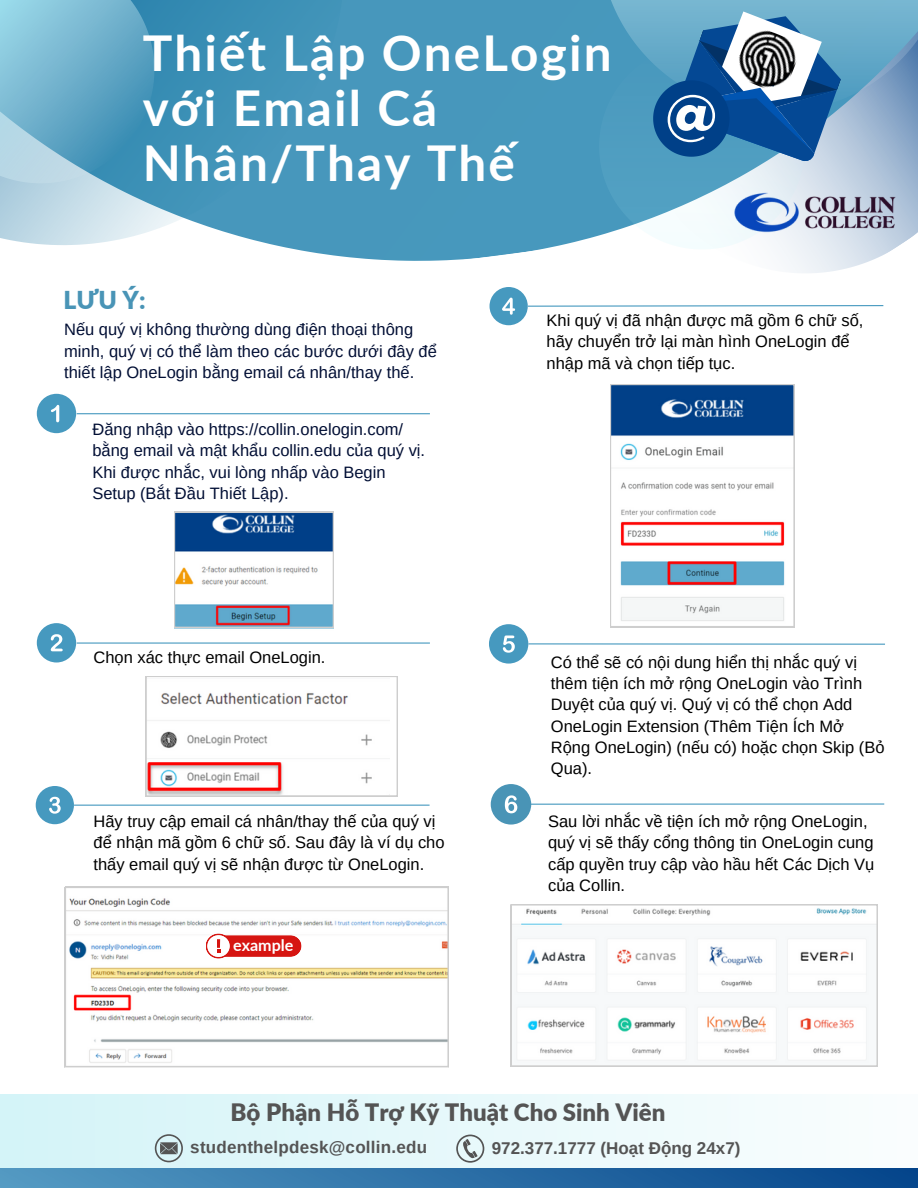
<style>
.page{position:relative;width:918px;height:1188px;background:#fff}
.page>*{position:absolute;margin:0;border:0;box-sizing:border-box;transform-origin:0 0}
.t1{font:700 49.5px/55.2px "Lato";letter-spacing:.045em;color:#fff}
.t2{font:900 24.6px "Lato";color:#4994b6}
.t3{font:900 24px "Lato";color:#545454}
.t4{font:700 16.95px "Arimo";letter-spacing:.015em;color:#545454}
.t5{font:16.5px/21.3px "Arimo";color:#000}
.t6{font:16.5px/21.3px "Arimo";color:#000e34}
.t7{font:700 16.05px "Lato";color:#fff}
</style>
<div class="page">
<svg style="left:457px;top:0;width:436px;height:326px;fill:#4798bd"></svg>
<svg style="left:0;top:0;width:457px;height:261px;background:#5aa1c2"></svg>
<svg style="left:0;top:0;width:201px;height:230px;background:#71b0cb"></svg>
<div style="left:0;top:1094px;width:918px;height:94px;background:linear-gradient(to right,#d3f3f7,#fafdfe)"></div>
<div style="left:0;top:1168px;width:918px;height:20px;background:linear-gradient(to right,#549ac3,#04458b)"></div>
<div style="left:36px;top:786px;width:38px;height:38px;background:#4699bf;border-radius:50%"></div>
<svg style="left:49px;top:797px;width:12px;height:17px"></svg>
<div style="left:490px;top:287px;width:38px;height:38px;background:#4699bf;border-radius:50%"></div>
<svg style="left:502px;top:298px;width:13px;height:17px"></svg>
<div style="left:489px;top:624px;width:39px;height:40px;background:#4699bf;border-radius:50%"></div>
<svg style="left:503px;top:635px;width:12px;height:18px"></svg>
<div style="left:491px;top:784px;width:40px;height:41px;background:#4994b6;border-radius:50%"></div>
<svg style="left:505px;top:795px;width:12px;height:18px"></svg>
<div style="left:37px;top:394px;width:39px;height:39px;background:#4699bf;border-radius:50%"></div>
<svg style="left:51px;top:405px;width:8px;height:17px"></svg>
<hr style="left:77px;top:413px;width:353px;height:1px;background:#4699bf">
<svg style="left:527px;top:304px;width:357px;height:3px"></svg>
<hr style="left:528px;top:643px;width:357px;height:2px;background:#4699bf">
<hr style="left:531px;top:803px;width:353px;height:2px;background:#4699bf">
<hr style="left:77px;top:642px;width:353px;height:2px;background:#4699bf">
<hr style="left:74px;top:805px;width:356px;height:1px;background:#4699bf">
<svg style="left:511px;top:904px;width:367px;height:162px"></svg>
<svg style="left:174px;top:512px;width:160px;height:116px"></svg>
<svg style="left:155px;top:1134px;width:28px;height:28px"></svg>
<svg style="left:456px;top:1135px;width:28px;height:28px"></svg>
<div style="left:37px;top:623px;width:39px;height:40px;background:#4699bf;border-radius:50%"></div>
<svg style="left:51px;top:634px;width:12px;height:17px"></svg>
<svg style="left:599px;top:0;width:319px;height:249px;background:#79a6c5"></svg>
<svg style="left:146px;top:676px;width:252px;height:120px"></svg>
<svg style="left:65px;top:887px;width:384px;height:180px"></svg>
<hr style="left:218px;top:935px;width:75px;height:1px;background:#d61511">
<svg style="left:206px;top:933px;width:25px;height:26px"></svg>
<svg style="left:610px;top:384px;width:185px;height:243px"></svg>
<h1 class="t1" style="left:143px;top:24px;width:471px">Thiết Lập OneLogin với Email Cá<br>Nhân/Thay Thế</h1>
<h2 class="t2" style="left:63px;top:285px;width:84px">LƯU Ý:</h2>
<p class="t6" style="left:64px;top:319px;width:374px">Nếu quý vị không thường dùng điện thoại thông minh, quý vị có thể làm theo các bước dưới đây để thiết lập OneLogin bằng email cá nhân/thay thế.</p>
<p class="t6" style="left:92px;top:419px;width:334px">Đăng nhập vào https://collin.onelogin.com/ bằng email và mật khẩu collin.edu của quý vị.<br>Khi được nhắc, vui lòng nhấp vào Begin Setup (Bắt Đầu Thiết Lập).</p>
<p class="t5" style="left:94px;top:647px;width:233px">Chọn xác thực email OneLogin.</p>
<p class="t5" style="left:547px;top:310px;width:319px">Khi quý vị đã nhận được mã gồm 6 chữ số, hãy chuyển trở lại màn hình OneLogin để nhập mã và chọn tiếp tục.</p>
<p class="t5" style="left:551px;top:651px;width:335px">Có thể sẽ có nội dung hiển thị nhắc quý vị thêm tiện ích mở rộng OneLogin vào Trình<br>Duyệt của quý vị. Quý vị có thể chọn Add<br>OneLogin Extension (Thêm Tiện Ích Mở<br>Rộng OneLogin) (nếu có) hoặc chọn Skip (Bỏ<br>Qua).</p>
<p class="t5" style="left:94px;top:810px;width:353px">Hãy truy cập email cá nhân/thay thế của quý vị để nhận mã gồm 6 chữ số. Sau đây là ví dụ cho thấy email quý vị sẽ nhận được từ OneLogin.</p>
<p class="t5" style="left:548px;top:810px;width:328px">Sau lời nhắc về tiện ích mở rộng OneLogin, quý vị sẽ thấy cổng thông tin OneLogin cung cấp quyền truy cập vào hầu hết Các Dịch Vụ của Collin.</p>
<p class="t7" style="left:233px;top:935px;width:62px">example</p>
<h3 class="t3" style="left:231px;top:1097px;width:436px">Bộ Phận Hỗ Trợ Kỹ Thuật Cho Sinh Viên</h3>
<p class="t4" style="left:190px;top:1138px;width:238px">studenthelpdesk@collin.edu</p>
<p class="t4" style="left:492px;top:1138px;width:250px">972.377.1777 (Hoạt Động 24x7)</p>
</div>
